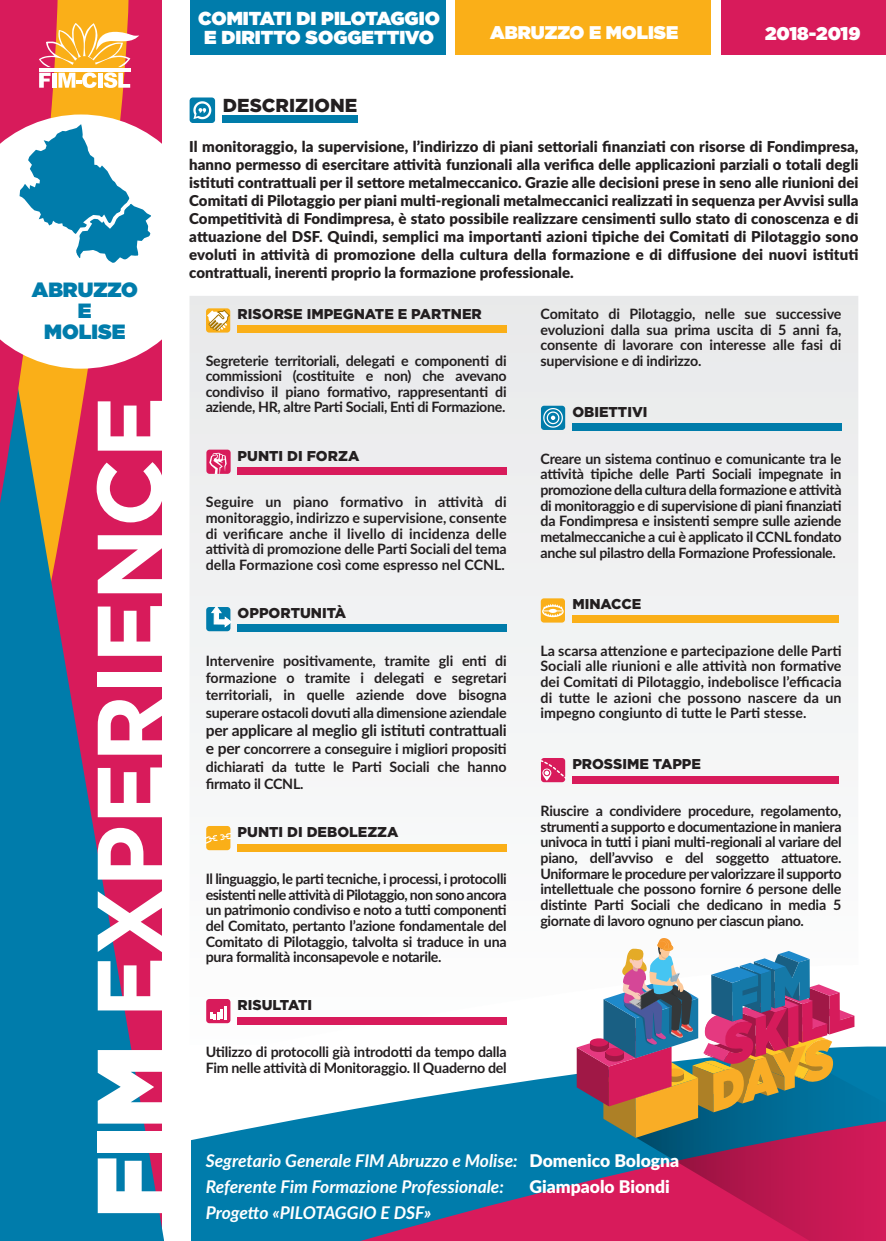
<style>
.page{position:relative;width:886px;height:1241px;background:#fff}
.page>*{position:absolute;margin:0;border:0;box-sizing:border-box;transform-origin:0 0}
.t1{font:900 20.62px/20.7px "Gotham";color:#007cab;text-align:center}
.t2{font:900 18.75px/18.8px "Gotham";color:#fff;text-align:center}
.t3{font:900 18.75px "Gotham";color:#231f20}
.t4{font:900 18.31px "Gotham";color:#fff}
.t5{font:italic 700 17.5px/26px "Lato";color:#fff}
.t6{font:900 17.5px "Lato";color:#fff}
.t7{font:700 15.62px "Lato";letter-spacing:-.015em;color:#231f20}
.t8{font:900 15px/18px "Lato";color:#231f20;text-align:justify}
.t9{font:700 14.25px/15.6px "Lato";letter-spacing:-.015em;color:#231f20;text-align:justify}
.t10{font:900 14.25px "Gotham";color:#231f20}
.s1{font-size:15.62px}
.s2{font-weight:900;font-style:normal}
</style>
<div class="page">
<div style="left:189px;top:295px;width:669px;height:764px;background:#f2f3f3"></div>
<svg style="left:191px;top:1042px;width:695px;height:55px"></svg>
<svg style="left:191px;top:1097px;width:412px;height:143px;background:#327aa7"></svg>
<svg style="left:0;top:0;width:164px;height:1240px;background:#5b658a"></svg>
<svg style="left:0;top:0;width:58px;height:794px;background:#5e6e7e"></svg>
<svg style="left:39px;top:23px;width:100px;height:65px"></svg>
<svg style="left:98px;top:1158px;width:65px;height:54px"></svg>
<div style="left:98px;top:1131px;width:65px;height:21px;background:#fff"></div>
<svg style="left:98px;top:1049px;width:65px;height:74px"></svg>
<svg style="left:98px;top:960px;width:65px;height:50px"></svg>
<svg style="left:98px;top:890px;width:65px;height:62px"></svg>
<svg style="left:98px;top:827px;width:65px;height:52px"></svg>
<svg style="left:98px;top:767px;width:65px;height:50px"></svg>
<svg style="left:98px;top:698px;width:65px;height:56px"></svg>
<div style="left:98px;top:672px;width:65px;height:14px;background:#fff"></div>
<svg style="left:98px;top:606px;width:65px;height:49px"></svg>
<svg style="left:98px;top:535px;width:65px;height:58px"></svg>
<svg style="left:97px;top:462px;width:67px;height:60px"></svg>
<svg style="left:98px;top:401px;width:65px;height:49px"></svg>
<div style="left:191px;top:0;width:255px;height:54px;background:#007cab"></div>
<div style="left:455px;top:0;width:256px;height:54px;background:#faaf18"></div>
<div style="left:721px;top:0;width:165px;height:54px;background:#d81b5b"></div>
<svg style="left:603px;top:1063px;width:283px;height:177px;background:#a62861"></svg>
<svg style="left:577px;top:938px;width:277px;height:199px"></svg>
<svg style="left:0;top:114px;width:161px;height:254px"></svg>
<div style="left:223px;top:116px;width:135px;height:7px;background:#007caa"></div>
<div style="left:190px;top:97px;width:25px;height:26px;background:#007caa;border-radius:3px"></div>
<svg style="left:193px;top:101px;width:18px;height:18px"></svg>
<div style="left:238px;top:325px;width:269px;height:8px;background:#faaf18"></div>
<div style="left:238px;top:467px;width:269px;height:7px;background:#d81b5b"></div>
<div style="left:238px;top:624px;width:269px;height:8px;background:#007caa"></div>
<div style="left:238px;top:844px;width:269px;height:7px;background:#faaf18"></div>
<div style="left:238px;top:1016px;width:269px;height:8px;background:#d81b5b"></div>
<div style="left:572px;top:424px;width:269px;height:7px;background:#007caa"></div>
<div style="left:572px;top:615px;width:267px;height:7px;background:#faaf18"></div>
<div style="left:572px;top:776px;width:267px;height:7px;background:#d81b5b"></div>
<div style="left:206px;top:308px;width:24px;height:24px;background:#faaf18;border-radius:3px"></div>
<svg style="left:207px;top:310px;width:23px;height:21px"></svg>
<div style="left:206px;top:449px;width:25px;height:25px;background:#d81b5b;border-radius:3px"></div>
<svg style="left:209px;top:452px;width:18px;height:21px"></svg>
<div style="left:206px;top:607px;width:24px;height:24px;background:#007cab;border-radius:3px"></div>
<svg style="left:211px;top:606px;width:20px;height:21px"></svg>
<div style="left:206px;top:998px;width:24px;height:25px;background:#d81b5b;border-radius:3px"></div>
<svg style="left:210px;top:1009px;width:13px;height:10px"></svg>
<hr style="left:224px;top:1005px;width:3px;height:14px;background:#fff">
<div style="left:206px;top:825px;width:24px;height:25px;background:#faaf18;border-radius:3px"></div>
<svg style="left:206px;top:832px;width:25px;height:11px"></svg>
<div style="left:541px;top:405px;width:24px;height:25px;background:#007caa;border-radius:3px"></div>
<svg style="left:543px;top:408px;width:20px;height:19px"></svg>
<div style="left:541px;top:757px;width:24px;height:25px;background:#d81b5b;border-radius:3px"></div>
<svg style="left:540px;top:757px;width:26px;height:24px"></svg>
<div style="left:541px;top:598px;width:24px;height:24px;background:#faaf18;border-radius:3px"></div>
<svg style="left:542px;top:604px;width:22px;height:13px"></svg>
<h1 class="t1" style="left:32px;top:281px;width:107px">ABRUZZO<br>E<br>MOLISE</h1>
<h2 class="t2" style="left:198px;top:11px;width:243px">COMITATI DI PILOTAGGIO<br>E DIRITTO SOGGETTIVO</h2>
<p class="t4" style="left:490px;top:26px;width:190px">ABRUZZO E MOLISE</p>
<p class="t4" style="left:765px;top:27px;width:97px">2018-2019</p>
<h2 class="t3" style="left:223px;top:98px;width:136px">DESCRIZIONE</h2>
<p class="t8" style="left:189px;top:138px;width:671px">Il monitoraggio, la supervisione, l’indirizzo di piani settoriali finanziati con risorse di Fondimpresa, hanno permesso di esercitare attività funzionali alla verifica delle applicazioni parziali o totali degli istituti contrattuali per il settore metalmeccanico. Grazie alle decisioni prese in seno alle riunioni dei Comitati di Pilotaggio per piani multi-regionali metalmeccanici realizzati in sequenza per Avvisi sulla Competitività di Fondimpresa, è stato possibile realizzare censimenti sullo stato di conoscenza e di attuazione del DSF. Quindi, semplici ma importanti azioni tipiche dei Comitati di Pilotaggio sono evoluti in attività di promozione della cultura della formazione e di diffusione dei nuovi istituti contrattuali, inerenti proprio la formazione professionale.</p>
<p class="t10" style="left:238px;top:309px;width:246px">RISORSE IMPEGNATE E PARTNER</p>
<p class="t9" style="left:206px;top:353px;width:303px">Segreterie territoriali, delegati e componenti di commissioni (costituite e non) che avevano condiviso il piano formativo, rappresentanti di aziende, HR, altre Parti Sociali, Enti di Formazione.</p>
<p class="t10" style="left:238px;top:450px;width:123px">PUNTI DI FORZA</p>
<p class="t9" style="left:206px;top:494px;width:303px">Seguire un piano formativo in attività di monitoraggio, indirizzo e supervisione, consente di verificare anche il livello di incidenza delle attività di promozione delle Parti Sociali del tema della Formazione così come espresso nel CCNL.</p>
<p class="t10" style="left:238px;top:608px;width:110px">OPPORTUNITÀ</p>
<p class="t9" style="left:206px;top:652px;width:303px;line-height:17.1px">Intervenire positivamente, tramite gli enti di formazione o tramite i delegati e segretari territoriali, in quelle aziende dove bisogna superare ostacoli dovuti alla dimensione aziendale</p>
<p class="t7" style="left:206px;top:721px;width:303px">per applicare al meglio gli istituti contrattuali</p>
<p class="t9" style="left:206px;top:740px;width:303px;line-height:17.4px"><span class="s1">e per</span> concorrere a conseguire i migliori propositi dichiarati da tutte le Parti Sociali che hanno firmato il CCNL.</p>
<p class="t10" style="left:238px;top:827px;width:162px">PUNTI DI DEBOLEZZA</p>
<p class="t9" style="left:206px;top:871px;width:303px">Il linguaggio, le parti tecniche, i processi, i protocolli esistenti nelle attività di Pilotaggio, non sono ancora un patrimonio condiviso e noto a tutti componenti del Comitato, pertanto l’azione fondamentale del Comitato di Pilotaggio, talvolta si traduce in una pura formalità inconsapevole e notarile.</p>
<p class="t10" style="left:238px;top:1000px;width:76px">RISULTATI</p>
<p class="t9" style="left:206px;top:1044px;width:303px">Utilizzo di protocolli già introdotti da tempo dalla<br>Fim nelle attività di Monitoraggio. Il Quaderno del</p>
<p class="t9" style="left:540px;top:306px;width:303px">Comitato di Pilotaggio, nelle sue successive evoluzioni dalla sua prima uscita di 5 anni fa, consente di lavorare con interesse alle fasi di supervisione e di indirizzo.</p>
<p class="t10" style="left:572px;top:407px;width:77px">OBIETTIVI</p>
<p class="t9" style="left:540px;top:451px;width:303px">Creare un sistema continuo e comunicante tra le attività tipiche delle Parti Sociali impegnate in promozione della cultura della formazione e attività di monitoraggio e di supervisione di piani finanziati da Fondimpresa e insistenti sempre sulle aziende metalmeccaniche a cui è applicato il CCNL fondato anche sul pilastro della Formazione Professionale.</p>
<p class="t10" style="left:572px;top:599px;width:70px">MINACCE</p>
<p class="t9" style="left:540px;top:642px;width:303px">La scarsa attenzione e partecipazione delle Parti Sociali alle riunioni e alle attività non formative dei Comitati di Pilotaggio, indebolisce l’efficacia di tutte le azioni che possono nascere da un impegno congiunto di tutte le Parti stesse.</p>
<p class="t10" style="left:572px;top:759px;width:130px">PROSSIME TAPPE</p>
<p class="t9" style="left:540px;top:803px;width:303px">Riuscire a condividere procedure, regolamento, strumenti a supporto e documentazione in maniera univoca in tutti i piani multi-regionali al variare del piano, dell’avviso e del soggetto attuatore.<br>Uniformare le procedure pervalorizzare il supporto intellettuale che possono fornire 6 persone delle distinte Parti Sociali che dedicano in media 5 giornate di lavoro ognuno per ciascun piano.</p>
<p class="t5" style="left:206px;top:1147px;width:475px">Segretario Generale FIM Abruzzo e Molise: <span class="s2">Domenico Bologna<br></span>Referente Fim Formazione Professionale:</p>
<p class="t6" style="left:529px;top:1176px;width:142px">Giampaolo Biondi</p>
<p class="t5" style="left:206px;top:1199px;width:227px">Progetto «PILOTAGGIO E DSF»</p>
</div>
